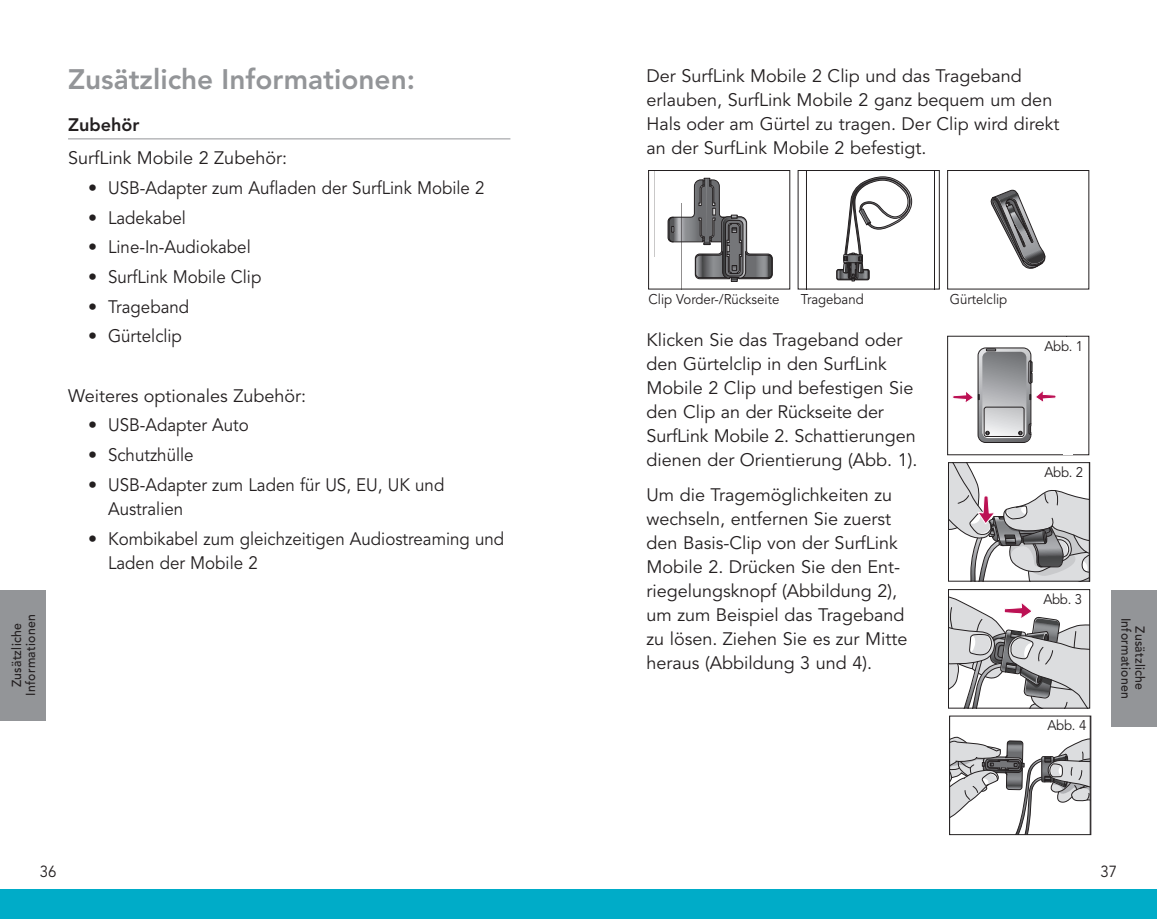
<style>
.page{position:relative;width:1157px;height:919px;background:#fff}
.page>*{position:absolute;margin:0;border:0;box-sizing:border-box;transform-origin:0 0}
.t1{font:800 28px "Avenir LT Std";color:#939598}
.t2{font:18px/24px "Avenir LT Std";color:#231f20}
.t3{font:800 18px "Avenir LT Std";color:#231f20}
.t4{font:16px "Avenir LT Std";color:#231f20;scale:.94 1}
.t5{font:14px "Avenir LT Std";color:#231f20;scale:.94 1}
.t6{font:13px/14px "Avenir LT SLI Std Medium";letter-spacing:.025em;color:#231f20;text-align:center;scale:.94 1}
</style>
<div class="page">
<div style="left:0;top:889px;width:578px;height:29px;background:#00acc8"></div>
<div style="left:578px;top:889px;width:579px;height:29px;background:#00acc8"></div>
<hr style="left:68px;top:138px;width:442px;height:1px;background:#939598">
<svg style="left:952px;top:347px;width:104px;height:96px"></svg>
<svg style="left:950px;top:464px;width:138px;height:115px"></svg>
<div style="left:948px;top:462px;width:142px;height:119px;border:1px solid #231f20"></div>
<svg style="left:654px;top:172px;width:119px;height:115px"></svg>
<div style="left:648px;top:170px;width:142px;height:119px;border:1px solid #231f20"></div>
<svg style="left:806px;top:172px;width:129px;height:115px"></svg>
<svg style="left:990px;top:189px;width:56px;height:80px"></svg>
<div style="left:947px;top:170px;width:142px;height:119px;border:1px solid #231f20"></div>
<svg style="left:951px;top:736px;width:138px;height:96px"></svg>
<div style="left:949px;top:715px;width:142px;height:119px;border:1px solid #231f20"></div>
<svg style="left:950px;top:596px;width:138px;height:110px"></svg>
<div style="left:948px;top:589px;width:142px;height:119px;border:1px solid #231f20"></div>
<div style="left:0;top:590px;width:45px;height:130px;background:#939598"></div>
<div style="left:1111px;top:590px;width:46px;height:136px;background:#939598"></div>
<h1 class="t1" style="left:68px;top:63px;width:348px">Zusätzliche Informationen:</h1>
<p class="t3" style="left:68px;top:114px;width:73px">Zubehör</p>
<p class="t2" style="left:68px;top:147px;width:220px">SurfLink Mobile 2 Zubehör:</p>
<p class="t2" style="left:88px;top:176px;width:398px">• USB-Adapter zum Aufladen der SurfLink Mobile 2</p>
<p class="t2" style="left:88px;top:206px;width:99px">• Ladekabel</p>
<p class="t2" style="left:88px;top:236px;width:164px">• Line-In-Audiokabel</p>
<p class="t2" style="left:88px;top:265px;width:175px">• SurfLink Mobile Clip</p>
<p class="t2" style="left:88px;top:295px;width:103px">• Trageband</p>
<p class="t2" style="left:88px;top:325px;width:95px">• Gürtelclip</p>
<p class="t2" style="left:646px;top:64px;width:414px">Der SurfLink Mobile 2 Clip und das Trageband erlauben, SurfLink Mobile 2 ganz bequem um den Hals oder am Gürtel zu tragen. Der Clip wird direkt an der SurfLink Mobile 2 befestigt.</p>
<p class="t5" style="left:648px;top:291px;width:141px">Clip Vorder-/Rückseite</p>
<p class="t5" style="left:800px;top:291px;width:69px">Trageband</p>
<p class="t5" style="left:949px;top:291px;width:63px">Gürtelclip</p>
<p class="t2" style="left:646px;top:328px;width:272px">Klicken Sie das Trageband oder den Gürtelclip in den SurfLink<br>Mobile 2 Clip und befestigen Sie den Clip an der Rückseite der<br>SurfLink Mobile 2. Schattierungen dienen der Orientierung (Abb. 1).</p>
<p class="t2" style="left:646px;top:483px;width:262px">Um die Tragemöglichkeiten zu wechseln, entfernen Sie zuerst den Basis-Clip von der SurfLink<br>Mobile 2. Drücken Sie den Ent&shy;riegelungsknopf (Abbildung 2), um zum Beispiel das Trageband zu lösen. Ziehen Sie es zur Mitte heraus (Abbildung 3 und 4).</p>
<p class="t5" style="left:1044px;top:338px;width:43px">Abb. 1</p>
<p class="t2" style="left:68px;top:384px;width:239px">Weiteres optionales Zubehör:</p>
<p class="t2" style="left:88px;top:414px;width:162px">• USB-Adapter Auto</p>
<p class="t2" style="left:88px;top:443px;width:107px">• Schutzhülle</p>
<p class="t2" style="left:108px;top:473px;width:338px;text-indent:-20px">• USB-Adapter zum Laden für US, EU, UK und<br>Australien</p>
<p class="t2" style="left:108px;top:527px;width:398px;text-indent:-20px">• Kombikabel zum gleichzeitigen Audiostreaming und<br>Laden der Mobile 2</p>
<p class="t5" style="left:1044px;top:464px;width:43px">Abb. 2</p>
<p class="t5" style="left:1043px;top:591px;width:43px">Abb. 3</p>
<p class="t6" style="left:10px;top:695px;width:88px;rotate:-90deg">Zusätzliche<br>Informationen</p>
<p class="t6" style="left:1146px;top:617px;width:88px;rotate:90deg">Zusätzliche<br>Informationen</p>
<p class="t5" style="left:1047px;top:716px;width:43px">Abb. 4</p>
<p class="t4" style="left:40px;top:862px;width:19px">36</p>
<p class="t4" style="left:1100px;top:862px;width:19px">37</p>
</div>
